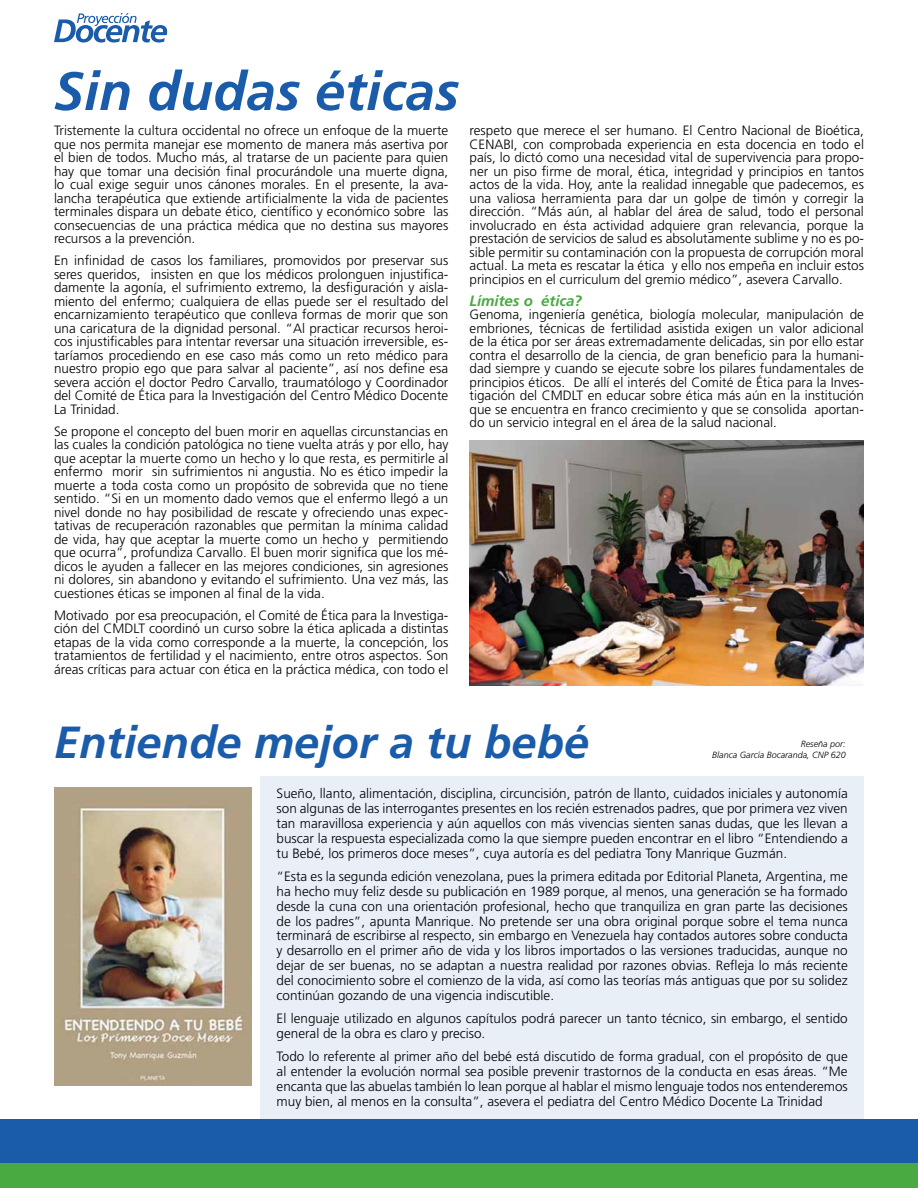
<style>
.page{position:relative;width:918px;height:1188px;background:#fff}
.page>*{position:absolute;margin:0;border:0;box-sizing:border-box;transform-origin:0 0}
.t1{font:italic 700 54px "Frutiger";color:#1a5caa}
.t2{font:italic 700 45px "Frutiger";color:#1a5caa}
.t3{font:italic 700 15px "Frutiger";color:#49a942}
.t4{font:300 13.5px/13.5px "Frutiger";color:#000;text-align:justify}
.t5{font:italic 300 9px/10.8px "Frutiger";color:#000;text-align:right}
</style>
<div class="page">
<div style="left:260px;top:777px;width:604px;height:342px;background:#e8eff7"></div>
<div style="left:0;top:1119px;width:918px;height:56px;background:#1a5caa"></div>
<div style="left:0;top:1164px;width:918px;height:24px;background:#49aa42"></div>
<svg style="left:54px;top:13px;width:113px;height:30px"></svg>
<img style="left:470px;top:441px;width:394px;height:245px">
<img style="left:54px;top:788px;width:197px;height:298px">
<h1 class="t1" style="left:54px;top:60px;width:407px">Sin dudas éticas</h1>
<p class="t4" style="left:54px;top:124px;width:396px">Tristemente la cultura occidental no ofrece un enfoque de la muerte que nos permita manejar ese momento de manera más asertiva por el bien de todos. Mucho más, al tratarse de un paciente para quien hay que tomar una decisión final procurándole una muerte digna, lo cual exige seguir unos cánones morales. En el presente, la ava&shy;lancha terapéutica que extiende artificialmente la vida de pacientes terminales dispara un debate ético, científico y económico sobre las consecuencias de una práctica médica que no destina sus mayores recursos a la prevención.</p>
<p class="t4" style="left:54px;top:254px;width:396px">En infinidad de casos los familiares, promovidos por preservar sus seres queridos, insisten en que los médicos prolonguen injustifica&shy;damente la agonía, el sufrimiento extremo, la desfiguración y aisla&shy;miento del enfermo; cualquiera de ellas puede ser el resultado del encarnizamiento terapéutico que conlleva formas de morir que son una caricatura de la dignidad personal. “Al practicar recursos heroi&shy;cos injustificables para intentar reversar una situación irreversible, es&shy;taríamos procediendo en ese caso más como un reto médico para nuestro propio ego que para salvar al paciente”, así nos define esa severa acción el doctor Pedro Carvallo, traumatólogo y Coordinador del Comité de Ética para la Investigación del Centro Médico Docente La Trinidad.</p>
<p class="t4" style="left:54px;top:424px;width:396px">Se propone el concepto del buen morir en aquellas circunstancias en las cuales la condición patológica no tiene vuelta atrás y por ello, hay que aceptar la muerte como un hecho y lo que resta, es permitirle al enfermo morir sin sufrimientos ni angustia. No es ético impedir la muerte a toda costa como un propósito de sobrevida que no tiene sentido. “Si en un momento dado vemos que el enfermo llegó a un nivel donde no hay posibilidad de rescate y ofreciendo unas expec&shy;tativas de recuperación razonables que permitan la mínima calidad de vida, hay que aceptar la muerte como un hecho y permitiendo que ocurra”, profundiza Carvallo. El buen morir significa que los mé&shy;dicos le ayuden a fallecer en las mejores condiciones, sin agresiones ni dolores, sin abandono y evitando el sufrimiento. Una vez más, las cuestiones éticas se imponen al final de la vida.</p>
<p class="t4" style="left:54px;top:608px;width:396px">Motivado por esa preocupación, el Comité de Ética para la Investiga&shy;ción del CMDLT coordinó un curso sobre la ética aplicada a distintas etapas de la vida como corresponde a la muerte, la concepción, los tratamientos de fertilidad y el nacimiento, entre otros aspectos. Son áreas críticas para actuar con ética en la práctica médica, con todo el</p>
<p class="t4" style="left:470px;top:124px;width:396px">respeto que merece el ser humano. El Centro Nacional de Bioética, CENABI, con comprobada experiencia en esta docencia en todo el país, lo dictó como una necesidad vital de supervivencia para propo&shy;ner un piso firme de moral, ética, integridad y principios en tantos actos de la vida. Hoy, ante la realidad innegable que padecemos, es una valiosa herramienta para dar un golpe de timón y corregir la dirección. “Más aún, al hablar del área de salud, todo el personal involucrado en ésta actividad adquiere gran relevancia, porque la prestación de servicios de salud es absolutamente sublime y no es po&shy;sible permitir su contaminación con la propuesta de corrupción moral actual. La meta es rescatar la ética y ello nos empeña en incluir estos principios en el curriculum del gremio médico”, asevera Carvallo.</p>
<p class="t3" style="left:470px;top:292px;width:114px">Límites o ética?</p>
<p class="t4" style="left:470px;top:308px;width:396px">Genoma, ingeniería genética, biología molecular, manipulación de embriones, técnicas de fertilidad asistida exigen un valor adicional de la ética por ser áreas extremadamente delicadas, sin por ello estar contra el desarrollo de la ciencia, de gran beneficio para la humani&shy;dad siempre y cuando se ejecute sobre los pilares fundamentales de principios éticos. De allí el interés del Comité de Ética para la Inves&shy;tigación del CMDLT en educar sobre ética más aún en la institución que se encuentra en franco crecimiento y que se consolida aportan&shy;do un servicio integral en el área de la salud nacional.</p>
<h2 class="t2" style="left:54px;top:716px;width:537px">Entiende mejor a tu bebé</h2>
<p class="t5" style="left:712px;top:739px;width:135px">Reseña por:<br>Blanca García Bocaranda, CNP 620</p>
<p class="t4" style="left:277px;top:786px;width:573px;line-height:14.9px">Sueño, llanto, alimentación, disciplina, circuncisión, patrón de llanto, cuidados iniciales y autonomía son algunas de las interrogantes presentes en los recién estrenados padres, que por primera vez viven tan maravillosa experiencia y aún aquellos con más vivencias sienten sanas dudas, que les llevan a buscar la respuesta especializada como la que siempre pueden encontrar en el libro “Entendiendo a tu Bebé, los primeros doce meses”, cuya autoría es del pediatra Tony Manrique Guzmán.</p>
<p class="t4" style="left:277px;top:869px;width:573px;line-height:14.9px">“Esta es la segunda edición venezolana, pues la primera editada por Editorial Planeta, Argentina, me ha hecho muy feliz desde su publicación en 1989 porque, al menos, una generación se ha formado desde la cuna con una orientación profesional, hecho que tranquiliza en gran parte las decisiones de los padres”, apunta Manrique. No pretende ser una obra original porque sobre el tema nunca terminará de escribirse al respecto, sin embargo en Venezuela hay contados autores sobre conducta y desarrollo en el primer año de vida y los libros importados o las versiones traducidas, aunque no dejar de ser buenas, no se adaptan a nuestra realidad por razones obvias. Refleja lo más reciente del conocimiento sobre el comienzo de la vida, así como las teorías más antiguas que por su solidez continúan gozando de una vigencia indiscutible.</p>
<p class="t4" style="left:277px;top:1011px;width:573px;line-height:14.9px">El lenguaje utilizado en algunos capítulos podrá parecer un tanto técnico, sin embargo, el sentido general de la obra es claro y preciso.</p>
<p class="t4" style="left:277px;top:1049px;width:573px;line-height:14.9px">Todo lo referente al primer año del bebé está discutido de forma gradual, con el propósito de que al entender la evolución normal sea posible prevenir trastornos de la conducta en esas áreas. “Me encanta que las abuelas también lo lean porque al hablar el mismo lenguaje todos nos entenderemos muy bien, al menos en la consulta”, asevera el pediatra del Centro Médico Docente La Trinidad</p>
</div>
